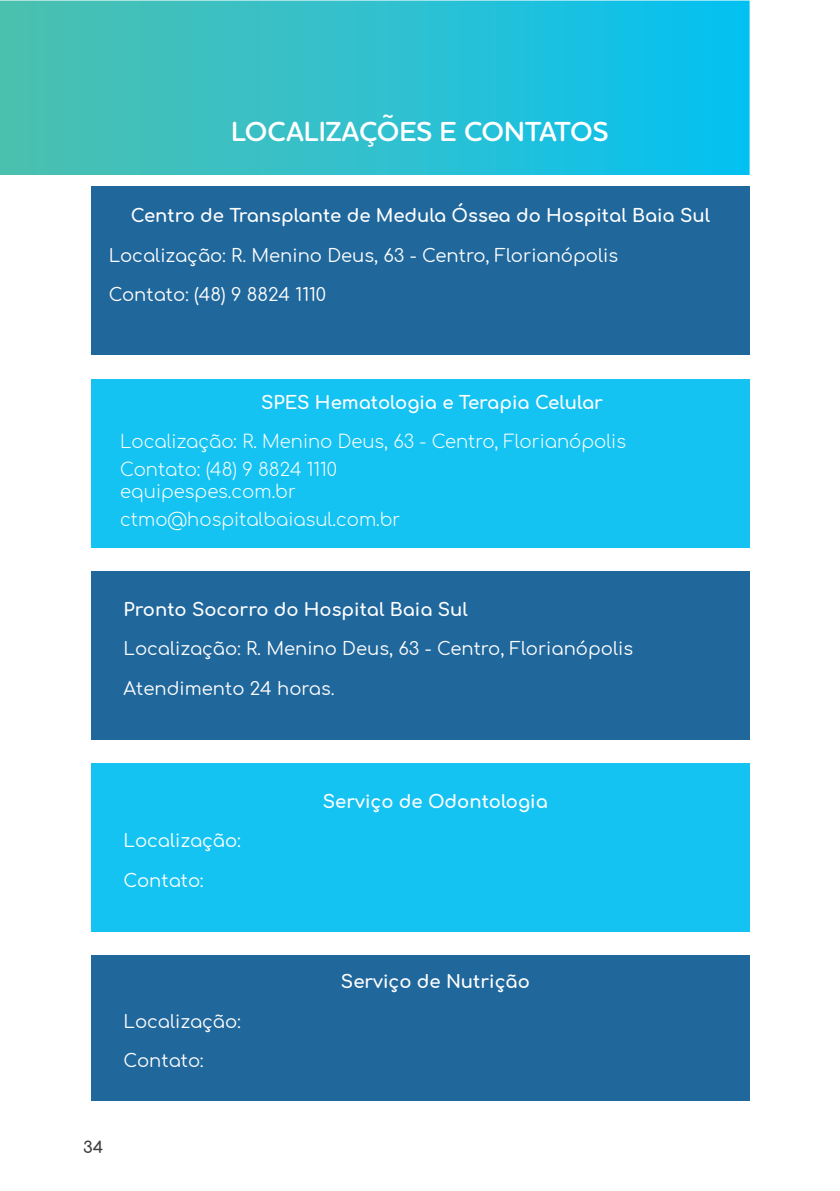
<style>
.page{position:relative;width:840px;height:1191px;background:#fff}
.page>*{position:absolute;margin:0;border:0;box-sizing:border-box;transform-origin:0 0}
.t1{font:600 28px "Houschka Rounded";color:#fff}
.t2{font:18px/39.4px "Comfortaa";color:#fff}
.t3{font:700 18px "Comfortaa";color:#fff}
.t4{font:300 18px/28px "Comfortaa";color:#fff}
.t5{font:700 16px "Comfortaa";color:#404042}
</style>
<div class="page">
<img style="left:0;top:1px;width:748px;height:174px">
<div style="left:91px;top:186px;width:658px;height:169px;background:#20679c"></div>
<div style="left:91px;top:379px;width:658px;height:168px;background:#15c3f3"></div>
<div style="left:91px;top:571px;width:658px;height:168px;background:#20679c"></div>
<div style="left:91px;top:763px;width:658px;height:168px;background:#15c3f3"></div>
<div style="left:91px;top:955px;width:658px;height:145px;background:#20679c"></div>
<h1 class="t1" style="left:231px;top:113px;width:379px">LOCALIZAÇÕES E CONTATOS</h1>
<p class="t3" style="left:131px;top:207px;width:580px">Centro de Transplante de Medula Óssea do Hospital Baia Sul</p>
<p class="t2" style="left:109px;top:237px;width:510px">Localização: R. Menino Deus, 63 - Centro, Florianópolis<br>Contato: (48) 9 8824 1110</p>
<p class="t3" style="left:261px;top:394px;width:343px">SPES Hematologia e Terapia Celular</p>
<p class="t4" style="left:120px;top:429px;width:507px">Localização: R. Menino Deus, 63 - Centro, Florianópolis<br>Contato: (48) 9 8824 1110</p>
<p class="t4" style="left:120px;top:478px;width:281px">equipespes.com.br ctmo@hospitalbaiasul.com.br</p>
<p class="t3" style="left:124px;top:601px;width:345px">Pronto Socorro do Hospital Baia Sul</p>
<p class="t2" style="left:124px;top:630px;width:510px">Localização: R. Menino Deus, 63 - Centro, Florianópolis<br>Atendimento 24 horas.</p>
<p class="t2" style="left:124px;top:822px;width:119px">Localização:<br>Contato:</p>
<p class="t2" style="left:124px;top:1002px;width:119px">Localização:<br>Contato:</p>
<p class="t5" style="left:83px;top:1139px;width:22px">34</p>
<p class="t3" style="left:323px;top:793px;width:226px">Serviço de Odontologia</p>
<p class="t3" style="left:341px;top:973px;width:190px">Serviço de Nutrição</p>
</div>
